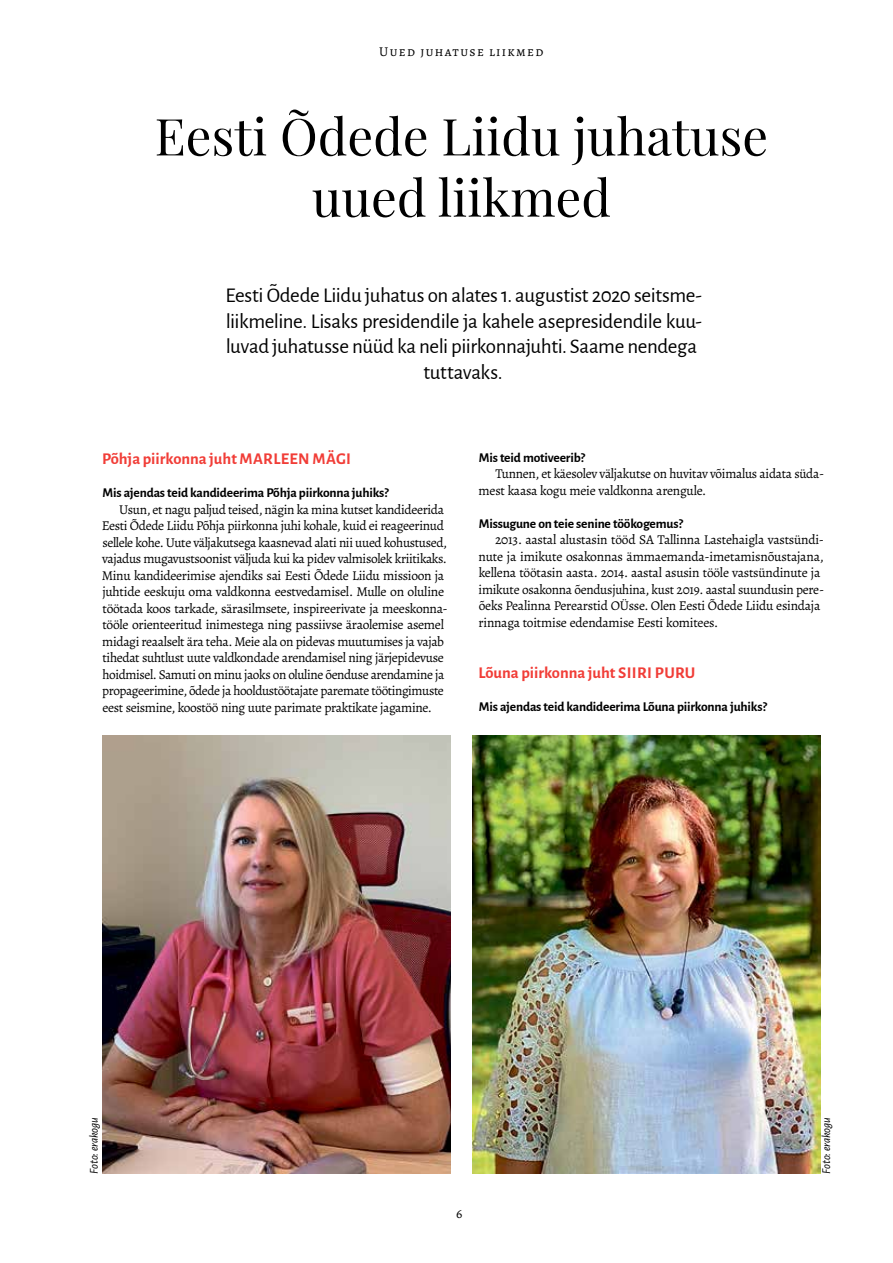
<style>
.page{position:relative;width:893px;height:1263px;background:#fff}
.page>*{position:absolute;margin:0;border:0;box-sizing:border-box;transform-origin:0 0}
.t1{font:51px/61.2px "Playfair Display";color:#000;text-align:center}
.t2{font:21px/25.5px "Alegreya Sans";letter-spacing:-.02em;color:#000;text-align:center}
.t3{font:700 16.5px "Alegreya Sans";color:#f13d37}
.t4{font:13.5px/16.5px "Alegreya";letter-spacing:-.025em;color:#000}
.t5{font:700 13.5px "Alegreya Sans";letter-spacing:-.015em;color:#000}
.t6{font:13.5px "Alegreya SC";letter-spacing:.1em;color:#000}
.t7{font:italic 12px "Alegreya Sans";letter-spacing:-.02em;color:#000}
</style>
<div class="page">
<img style="left:102px;top:736px;width:349px;height:438px">
<img style="left:472px;top:736px;width:349px;height:438px">
<p class="t6" style="left:379px;top:42px;width:166px">Uued juhatuse liikmed</p>
<h1 class="t1" style="left:155px;top:102px;width:615px">Eesti Õdede Liidu juhatuse uued liikmed</h1>
<h2 class="t2" style="left:225px;top:282px;width:478px">Eesti Õdede Liidu juhatus on alates 1. augustist 2020 seitsme&shy;liikmeline. Lisaks presidendile ja kahele asepresidendile kuu&shy;luvad juhatusse nüüd ka neli piirkonnajuhti. Saame nendega tuttavaks.</h2>
<p class="t3" style="left:102px;top:447px;width:251px">Põhja piirkonna juht MARLEEN MÄGI</p>
<p class="t5" style="left:102px;top:483px;width:288px">Mis ajendas teid kandideerima Põhja piirkonna juhiks?</p>
<p class="t4" style="left:102px;top:501px;width:347px;text-indent:17px">Usun, et nagu paljud teised, nägin ka mina kutset kandideerida Eesti Õdede Liidu Põhja piirkonna juhi kohale, kuid ei reageerinud sellele kohe. Uute väljakutsega kaasnevad alati nii uued kohustused, vajadus mugavustsoonist väljuda kui ka pidev valmisolek kriitikaks.<br>Minu kandideerimise ajendiks sai Eesti Õdede Liidu missioon ja juhtide eeskuju oma valdkonna eestvedamisel. Mulle on oluline töötada koos tarkade, särasilmsete, inspireerivate ja meeskonna&shy;tööle orienteeritud inimestega ning passiivse äraolemise asemel midagi reaalselt ära teha. Meie ala on pidevas muutumises ja vajab tihedat suhtlust uute valdkondade arendamisel ning järjepidevuse hoidmisel. Samuti on minu jaoks on oluline õenduse arendamine ja propageerimine, õdede ja hooldustöötajate paremate töötingimuste eest seismine, koostöö ning uute parimate praktikate jagamine.</p>
<p class="t5" style="left:479px;top:447px;width:108px">Mis teid motiveerib?</p>
<p class="t4" style="left:479px;top:466px;width:347px;text-indent:17px">Tunnen, et käesolev väljakutse on huvitav võimalus aidata süda&shy;mest kaasa kogu meie valdkonna arengule.</p>
<p class="t5" style="left:479px;top:513px;width:206px">Missugune on teie senine töökogemus?</p>
<p class="t4" style="left:478px;top:532px;width:347px;text-indent:17px">2013. aastal alustasin tööd SA Tallinna Lastehaigla vastsündi&shy;nute ja imikute osakonnas ämmaemanda-imetamisnõustajana, kellena töötasin aasta. 2014. aastal asusin tööle vastsündinute ja imikute osakonna õendusjuhina, kust 2019. aastal suundusin pere&shy;õeks Pealinna Perearstid OÜsse. Olen Eesti Õdede Liidu esindaja rinnaga toitmise edendamise Eesti komitees.</p>
<p class="t3" style="left:478px;top:660px;width:219px">Lõuna piirkonna juht SIIRI PURU</p>
<p class="t5" style="left:479px;top:696px;width:290px">Mis ajendas teid kandideerima Lõuna piirkonna juhiks?</p>
<p class="t7" style="left:86px;top:1173px;width:57px;rotate:-90deg">Foto: erakogu</p>
<p class="t7" style="left:818px;top:1173px;width:57px;rotate:-90deg">Foto: erakogu</p>
<p class="t4" style="left:456px;top:1206px;width:8px">6</p>
</div>
